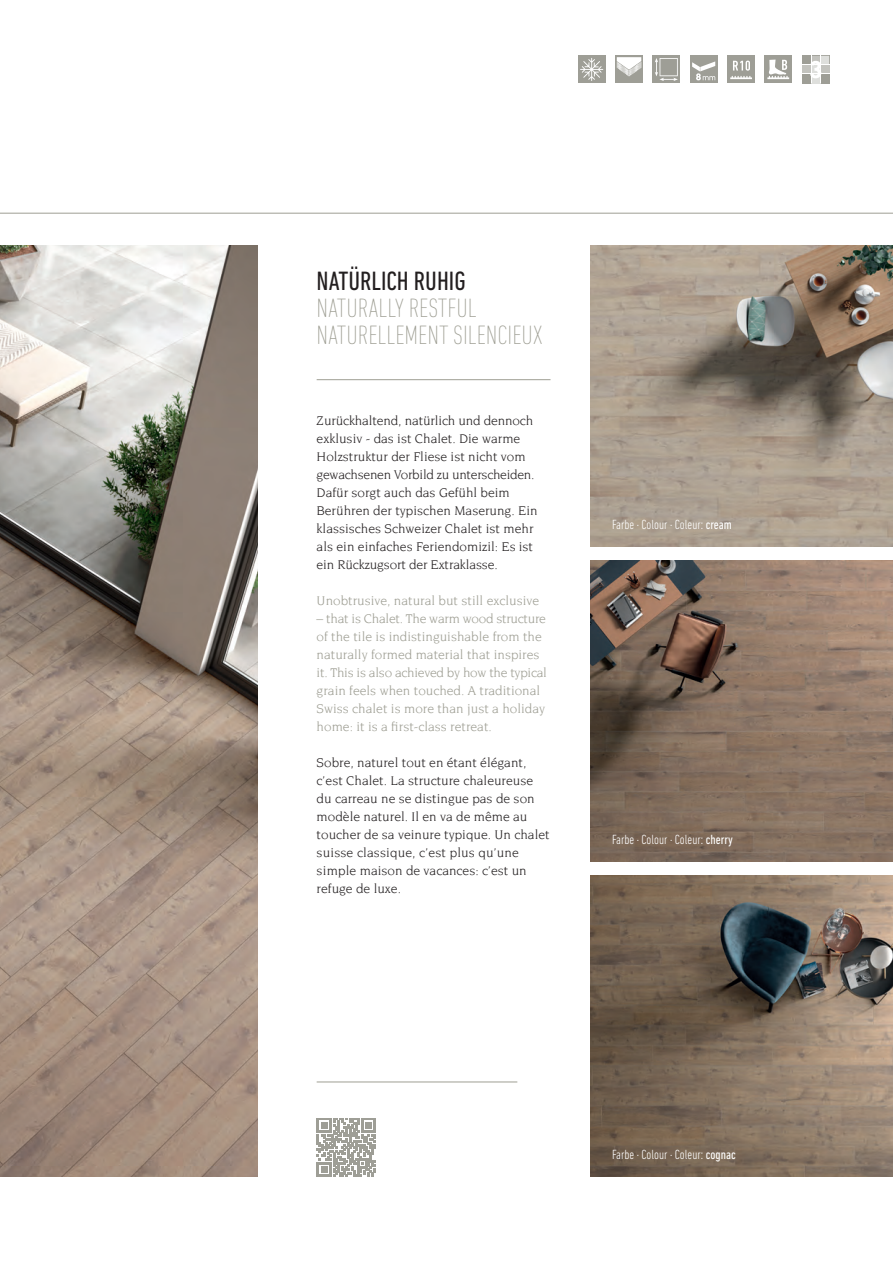
<style>
.page{position:relative;width:893px;height:1263px;background:#fff}
.page>*{position:absolute;margin:0;border:0;box-sizing:border-box;transform-origin:0 0}
.t1{font:200 condensed 27px/27px "DIN Next LT Pro";color:#9e9e93}
.t2{font:condensed 27px "DIN Next LT Pro";color:#231f20}
.t3{font:13.5px/18px "Novarese Std";color:#231f20}
.t4{font:13.5px/18px "Novarese Std";color:#9e9e93}
.t5{font:300 condensed 13.5px "DIN Next LT Pro";color:#fff}
.s1{font-weight:400}
</style>
<div class="page">
<svg style="left:317px;top:1118px;width:59px;height:59px"></svg>
<img style="left:0;top:245px;width:258px;height:932px">
<div style="left:578px;top:56px;width:27px;height:27px;background:#9e9e96"></div>
<svg style="left:580px;top:58px;width:23px;height:23px"></svg>
<div style="left:615px;top:56px;width:28px;height:27px;background:#9e9e96"></div>
<svg style="left:617px;top:57px;width:25px;height:19px"></svg>
<div style="left:653px;top:56px;width:27px;height:27px;background:#9e9e96"></div>
<svg style="left:655px;top:58px;width:23px;height:23px"></svg>
<svg style="left:802px;top:56px;width:27px;height:27px"></svg>
<div style="left:727px;top:56px;width:28px;height:27px;background:#9e9e96"></div>
<svg style="left:730px;top:61px;width:22px;height:18px"></svg>
<div style="left:765px;top:56px;width:27px;height:27px;background:#9e9e96"></div>
<svg style="left:767px;top:60px;width:22px;height:19px"></svg>
<div style="left:690px;top:56px;width:27px;height:27px;background:#9e9e96"></div>
<svg style="left:692px;top:61px;width:23px;height:19px"></svg>
<hr style="left:317px;top:379px;width:233px;height:1px;background:#9e9e93">
<hr style="left:317px;top:1081px;width:200px;height:1px;background:#9e9e93">
<hr style="left:0;top:213px;width:893px;height:1px;background:#9e9e93">
<img style="left:591px;top:245px;width:302px;height:302px">
<img style="left:591px;top:560px;width:302px;height:302px">
<img style="left:591px;top:875px;width:302px;height:302px">
<h1 class="t2" style="left:317px;top:266px;width:150px">NATÜRLICH RUHIG</h1>
<h1 class="t1" style="left:317px;top:294px;width:228px">NATURALLY RESTFUL<br>NATURELLEMENT SILENCIEUX</h1>
<p class="t3" style="left:317px;top:411px;width:222px">Zurückhaltend, natürlich und dennoch exklusiv - das ist Chalet. Die warme Holzstruktur der Fliese ist nicht vom gewachsenen Vorbild zu unterscheiden.<br>Dafür sorgt auch das Gefühl beim Berühren der typischen Maserung. Ein klassisches Schweizer Chalet ist mehr als ein einfaches Feriendomizil: Es ist ein Rückzugsort der Extraklasse.</p>
<p class="t4" style="left:317px;top:591px;width:224px">Unobtrusive, natural but still exclusive</p>
<p class="t4" style="left:317px;top:609px;width:232px">– that is Chalet. The warm wood structure of the tile is indistinguishable from the naturally formed material that inspires it. This is also achieved by how the typical grain feels when touched. A traditional Swiss chalet is more than just a holiday home: it is a first-class retreat.</p>
<p class="t3" style="left:317px;top:753px;width:234px">Sobre, naturel tout en étant élégant, c’est Chalet. La structure chaleureuse du carreau ne se distingue pas de son modèle naturel. Il en va de même au toucher de sa veinure typique. Un chalet suisse classique, c’est plus qu’une simple maison de vacances: c’est un refuge de luxe.</p>
<p class="t5" style="left:612px;top:516px;width:121px">Farbe · Colour · Coleur: <span class="s1">cream</span></p>
<p class="t5" style="left:612px;top:831px;width:122px">Farbe · Colour · Coleur: <span class="s1">cherry</span></p>
<p class="t5" style="left:612px;top:1146px;width:125px">Farbe · Colour · Coleur: <span class="s1">cognac</span></p>
</div>
